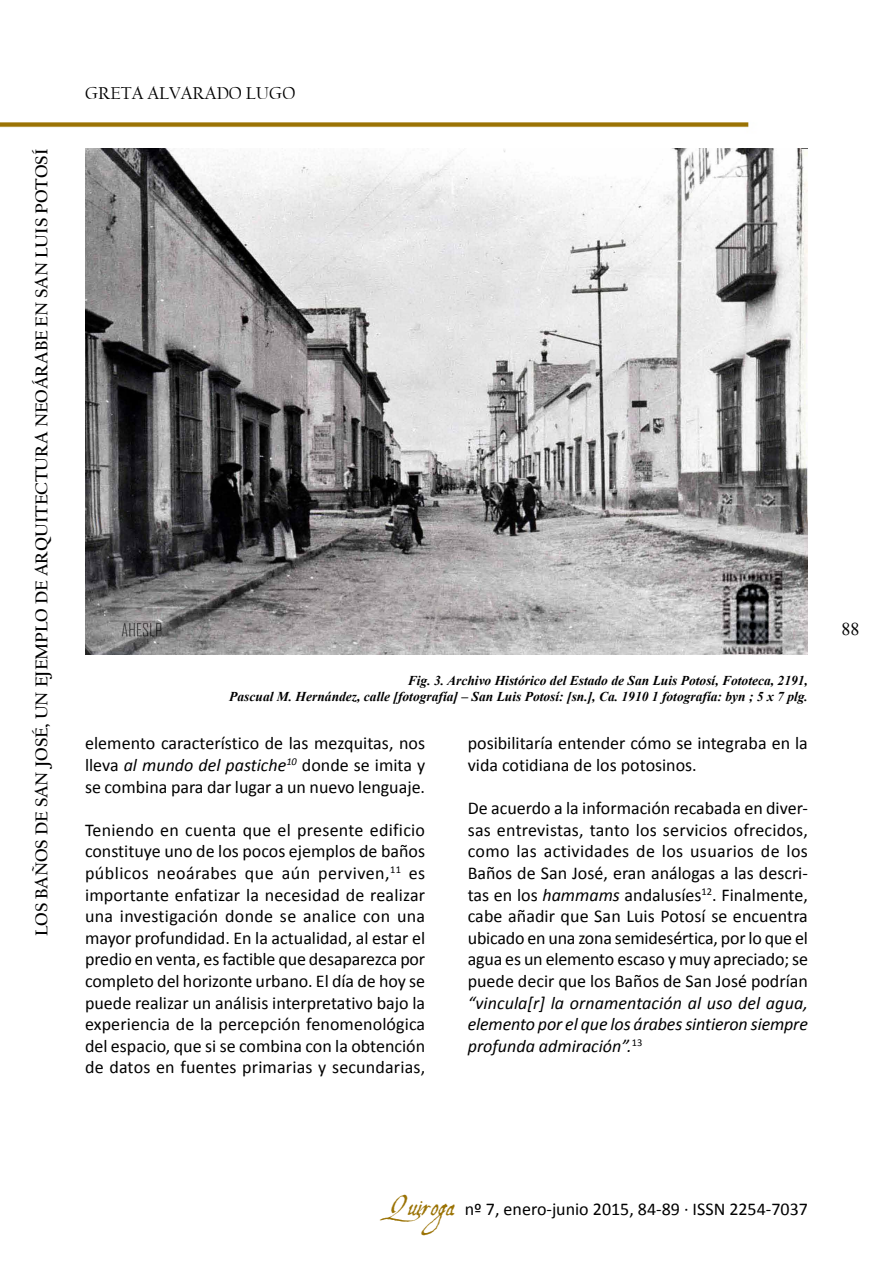
<style>
.page{position:relative;width:893px;height:1263px;background:#fff}
.page>*{position:absolute;margin:0;border:0;box-sizing:border-box;transform-origin:0 0}
.t1{font:18px/21.6px "Calibri";color:#000;text-align:justify}
.t2{font:italic 18px/21.6px "Calibri";letter-spacing:-.01em;color:#000;text-align:justify}
.t3{font:700 18px "Californian FB";color:#000}
.t4{font:18px "Californian FB";color:#000}
.t5{font:18px "Times New Roman";color:#000}
.t6{font:italic 700 13.5px/16.2px "Times New Roman";color:#000;text-align:right}
.s1{font-style:italic}
.s2{font-family:"Aquiline";font-size:27px;color:#9b7305}
</style>
<div class="page">
<img style="left:0;top:122px;width:808px;height:27px">
<img style="left:85px;top:149px;width:723px;height:506px">
<p class="t3" style="left:31px;top:936px;width:787px;rotate:-90deg">Los Baños De San José, Un Ejemplo De Arquitectura Neoárabe En San Luis Potosí</p>
<p class="t4" style="left:85px;top:83px;width:97px">GRETA ALVARA</p>
<p class="t4" style="left:217px;top:83px;width:80px">DO LUGO</p>
<p class="t6" style="left:229px;top:671px;width:580px">Fig. 3. Archivo Histórico del Estado de San Luis Potosí, Fototeca, 2191,<br>Pascual M. Hernández, calle [fotografía] – San Luis Potosí: [sn.], Ca. 1910 1 fotografía: byn ; 5 x 7 plg.</p>
<p class="t1" style="left:85px;top:732px;width:342px">elemento característico de las mezquitas, nos lleva <span class="s1">al mundo del pastiche</span><sup>10</sup> donde se imita y se combina para dar lugar a un nuevo lenguaje.</p>
<p class="t1" style="left:85px;top:818px;width:342px">Teniendo en cuenta que el presente edificio constituye uno de los pocos ejemplos de baños públicos neoárabes que aún perviven,<sup>11</sup> es importante enfatizar la necesidad de realizar una investigación donde se analice con una mayor profundidad. En la actualidad, al estar el predio en venta, es factible que desaparezca por completo del horizonte urbano. El día de hoy se puede realizar un análisis interpretativo bajo la experiencia de la percepción fenomenológica del espacio, que si se combina con la obtención de datos en fuentes primarias y secundarias,</p>
<p class="t1" style="left:468px;top:732px;width:342px">posibilitaría entender cómo se integraba en la vida cotidiana de los potosinos.</p>
<p class="t1" style="left:468px;top:796px;width:342px">De acuerdo a la información recabada en diver&shy;sas entrevistas, tanto los servicios ofrecidos, como las actividades de los usuarios de los Baños de San José, eran análogas a las descri&shy;tas en los <span class="s1">hammams</span> andalusíes<sup>12</sup>. Finalmente, cabe añadir que San Luis Potosí se encuentra ubicado en una zona semidesértica, por lo que el agua es un elemento escaso y muy apreciado; se puede decir que los Baños de San José podrían</p>
<p class="t2" style="left:468px;top:991px;width:342px">“vincula[r] la ornamentación al uso del agua, elemento por el que los árabes sintieron siempre profunda admiración”.<sup>13</sup></p>
<p class="t5" style="left:841px;top:616px;width:19px">88</p>
<p class="t1" style="left:389px;top:1197px;width:313px"><span class="s2">Quiroga</span> nº 7, enero-junio 2015, 84-89 · ISSN</p>
<p class="t1" style="left:729px;top:1197px;width:80px">2254-7037</p>
</div>
